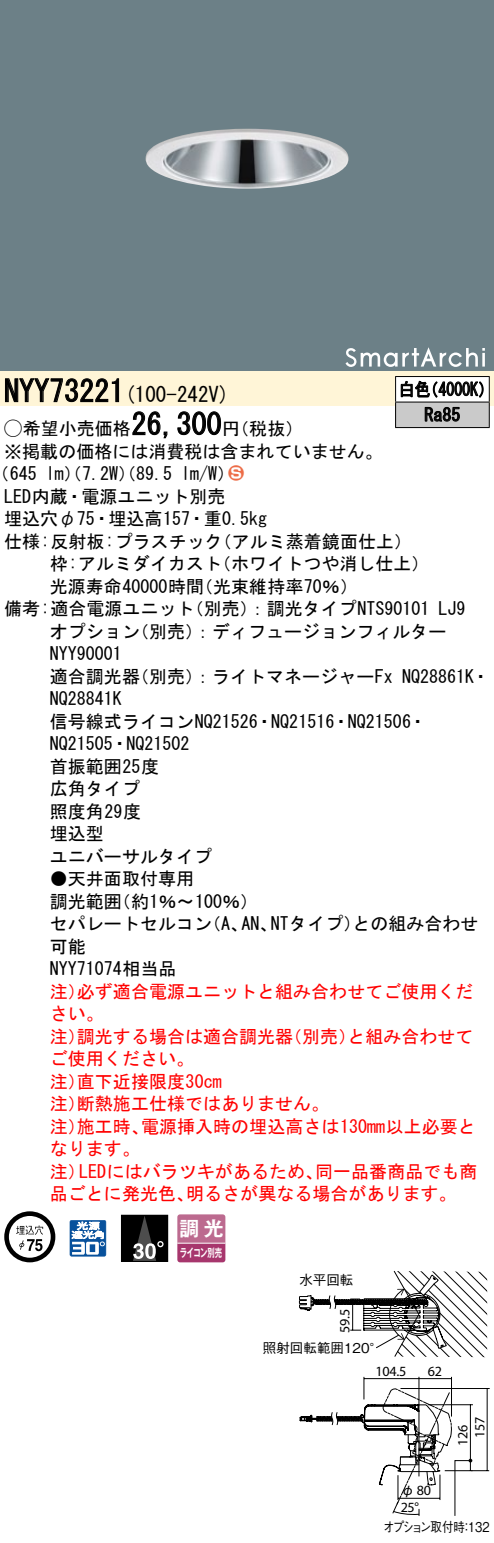
<style>
.page{position:relative;width:494px;height:1543px;background:#fff}
.page>*{position:absolute;margin:0;border:0;box-sizing:border-box;transform-origin:0 0}
.t1{font:30px "MS Gothic";color:#000}
.t2{font:21px "MS Gothic";color:#000}
.t3{font:19.8px "Gothic MB101 Pro De Bold 90 pv RKSJ H";color:#fff}
.t4{font:18px/22.5px "MS Gothic";color:#000}
.t5{font:18px/22.5px "MS Gothic";color:#f00}
.t6{font:18px/25.5px "MS Gothic";color:#000;scale:.88 1}
.t7{font:18px "Ford Classification 1";color:#ed6d48}
.t8{font:14.1px "ITC Avant Garde Std";letter-spacing:-.02em;color:#000}
.t9{font:13.5px "Gothic BBB Pro Medium 90 pv RKSJ H";color:#000}
.t10{font:13.5px "Gothic BBB Pro Medium 90 pv RKSJ H";letter-spacing:-.14em;color:#000;scale:.85 1}
.t11{font:13.5px "Gothic BBB Pro Medium 90 pv RKSJ H";color:#000;scale:.85 1}
.t12{font:11.4px "Gothic MB101 Pro De Bold 90 pv RKSJ H";letter-spacing:-.05em;color:#fff;scale:.65 1}
.s1{font-family:"Ford Classification 1"}
.s2{color:#fff}
.s3{font-family:"Gothic BBB Pro Medium 90 pv RKSJ H"}
</style>
<div class="page">
<div style="left:0;top:0;width:493px;height:346px;background:#6c8087"></div>
<img style="left:145px;top:129px;width:203px;height:60px">
<div style="left:0;top:346px;width:493px;height:26px;background:#6c8087"></div>
<svg style="left:345px;top:347px;width:139px;height:20px"></svg>
<div style="left:0;top:372px;width:493px;height:34px;background:#fff5d7"></div>
<svg style="left:5px;top:378px;width:114px;height:25px"></svg>
<svg style="left:132px;top:411px;width:36px;height:28px"></svg>
<svg style="left:177px;top:411px;width:44px;height:24px"></svg>
<svg style="left:4px;top:1211px;width:51px;height:51px"></svg>
<svg style="left:70px;top:1220px;width:36px;height:36px"></svg>
<div style="left:121px;top:1215px;width:46px;height:46px;background:#000"></div>
<svg style="left:133px;top:1217px;width:30px;height:42px"></svg>
<div style="left:121px;top:1215px;width:47px;height:46px;border:1px solid #000"></div>
<svg style="left:177px;top:1214px;width:48px;height:48px;background:#b65a85"></svg>
<hr style="left:177px;top:1242px;width:48px;height:1px;background:#fff">
<hr style="left:395px;top:376px;width:94px;height:1px;background:#000">
<hr style="left:395px;top:427px;width:94px;height:1px;background:#000">
<svg style="left:395px;top:377px;width:94px;height:50px;background:#b2b2b2"></svg>
<hr style="left:400px;top:1388px;width:89px;height:1px;background:#000">
<svg style="left:298px;top:1271px;width:190px;height:245px"></svg>
<h1 class="t1" style="left:4px;top:376px;width:122px">NYY73221</h1>
<p class="t6" style="left:424px;top:376px;width:42px;text-indent:-26px">白色<br>Ra85</p>
<p class="t6" style="left:422px;top:376px;width:83px">（4000 (K</p>
<p class="t2" style="left:124px;top:384px;width:106px">(100-242 (V</p>
<h1 class="t1" style="left:131px;top:409px;width:91px">26,300</h1>
<p class="t4" style="left:4px;top:417px;width:379px"><span class="s1">A</span>希望小売価格<br>※掲載の価格には消費税は含まれていません。</p>
<p class="t7" style="left:228px;top:464px;width:17px">2<span class="s2">3</span></p>
<p class="t4" style="left:222px;top:417px;width:82px">（円税抜(</p>
<p class="t4" style="left:181px;top:462px;width:55px">l m (W/</p>
<p class="t4" style="left:-8px;top:462px;width:47px">（645</p>
<p class="t4" style="left:4px;top:485px;width:223px">LED内蔵・電源ユニット別売</p>
<p class="t4" style="left:4px;top:507px;width:264px">埋込穴φ75・埋込高157・重0.5kg</p>
<p class="t4" style="left:213px;top:530px;width:200px">（アルミ蒸着鏡面仕上(</p>
<p class="t4" style="left:46px;top:462px;width:128px">lm）（7.2 ）（W 89.5</p>
<p class="t4" style="left:213px;top:530px;width:217px;text-indent:-209px">仕様:反射板:プラスチック<br>（ホワイトつや消し仕上(</p>
<p class="t4" style="left:195px;top:552px;width:164px;text-indent:-145px">枠:アルミダイカスト<br>（光束維持率70％(</p>
<p class="t4" style="left:50px;top:575px;width:156px">光源寿命40000時間</p>
<p class="t4" style="left:185px;top:597px;width:245px">（別売：）調光タイプNTS90101</p>
<p class="t4" style="left:131px;top:597px;width:316px;text-indent:-127px">備考:適合電源ユニット<br>（別売：）ディフュージョンフィルター</p>
<p class="t4" style="left:438px;top:597px;width:28px">LJ9</p>
<p class="t4" style="left:50px;top:620px;width:91px">オプション<br>NYY90001</p>
<p class="t4" style="left:131px;top:665px;width:263px">（別売：）ライトマネージャーFx</p>
<p class="t4" style="left:50px;top:665px;width:378px">適合調光器<br>NQ28841K<br>信号線式ライコンNQ21526・NQ21516・NQ21506・<br>NQ21505・NQ21502<br>首振範囲25度<br>広角タイプ<br>照度角29度<br>埋込型<br>ユニバーサルタイプ</p>
<p class="t4" style="left:113px;top:867px;width:147px;text-indent:-63px">●天井面取付専用<br>（約1％〜100％(</p>
<p class="t4" style="left:401px;top:665px;width:89px">NQ28861 ・K</p>
<p class="t4" style="left:50px;top:890px;width:73px">調光範囲</p>
<p class="t4" style="left:270px;top:912px;width:92px">NTタイプ）</p>
<p class="t4" style="left:352px;top:912px;width:127px">との組み合わせ</p>
<p class="t4" style="left:50px;top:912px;width:163px">セパレートセルコン可能<br>NYY71074相当品</p>
<p class="t5" style="left:77px;top:980px;width:397px">必ず適合電源ユニットと組み合わせてご使用くだ</p>
<p class="t4" style="left:203px;top:912px;width:46px">（、A</p>
<p class="t4" style="left:241px;top:912px;width:37px">AN、</p>
<p class="t5" style="left:50px;top:980px;width:55px">注）さい。</p>
<p class="t5" style="left:77px;top:1025px;width:217px">調光する場合は適合調光器</p>
<p class="t5" style="left:284px;top:1025px;width:73px">（別売）</p>
<p class="t5" style="left:347px;top:1025px;width:127px">と組み合わせて</p>
<p class="t5" style="left:50px;top:1025px;width:37px">注）</p>
<p class="t5" style="left:50px;top:1047px;width:145px">ご使用ください。</p>
<p class="t5" style="left:77px;top:1070px;width:146px">直下近接限度30cm</p>
<p class="t5" style="left:77px;top:1070px;width:253px;text-indent:-27px">注）<br>断熱施工仕様ではありません。</p>
<p class="t5" style="left:50px;top:1092px;width:37px">注）</p>
<p class="t5" style="left:141px;top:1115px;width:336px">電源挿入時の埋込高さは130mm以上必要と</p>
<p class="t5" style="left:77px;top:1115px;width:73px">施工時、</p>
<p class="t5" style="left:50px;top:1115px;width:91px">注）<br>なります。</p>
<p class="t5" style="left:79px;top:1160px;width:245px">LEDにはバラツキがあるため、</p>
<p class="t5" style="left:315px;top:1160px;width:163px">同一品番商品でも商</p>
<p class="t5" style="left:50px;top:1160px;width:37px">注）</p>
<p class="t5" style="left:50px;top:1182px;width:145px">品ごとに発光色、</p>
<p class="t5" style="left:186px;top:1182px;width:272px">明るさが異なる場合があります。</p>
<p class="t3" style="left:179px;top:1212px;width:46px">調光</p>
<p class="t12" style="left:180px;top:1243px;width:66px">ライコン別売</p>
<p class="t9" style="left:299px;top:1269px;width:55px">水平回転</p>
<p class="t8" style="left:335px;top:1332px;width:25px;rotate:-90deg">59.5</p>
<p class="t9" style="left:263px;top:1337px;width:122px">照射回転範囲120°</p>
<p class="t8" style="left:375px;top:1362px;width:32px">104.5</p>
<p class="t8" style="left:427px;top:1362px;width:16px">62</p>
<p class="t8" style="left:400px;top:1482px;width:32px"><span class="s3">φ</span>80</p>
<p class="t8" style="left:400px;top:1498px;width:20px">25°</p>
<p class="t8" style="left:470px;top:1437px;width:23px;rotate:-90deg">157</p>
<p class="t8" style="left:453px;top:1445px;width:23px;rotate:-90deg">126</p>
<p class="t10" style="left:383px;top:1516px;width:98px">オプション取付時</p>
<p class="t11" style="left:460px;top:1516px;width:36px">：132</p>
</div>
